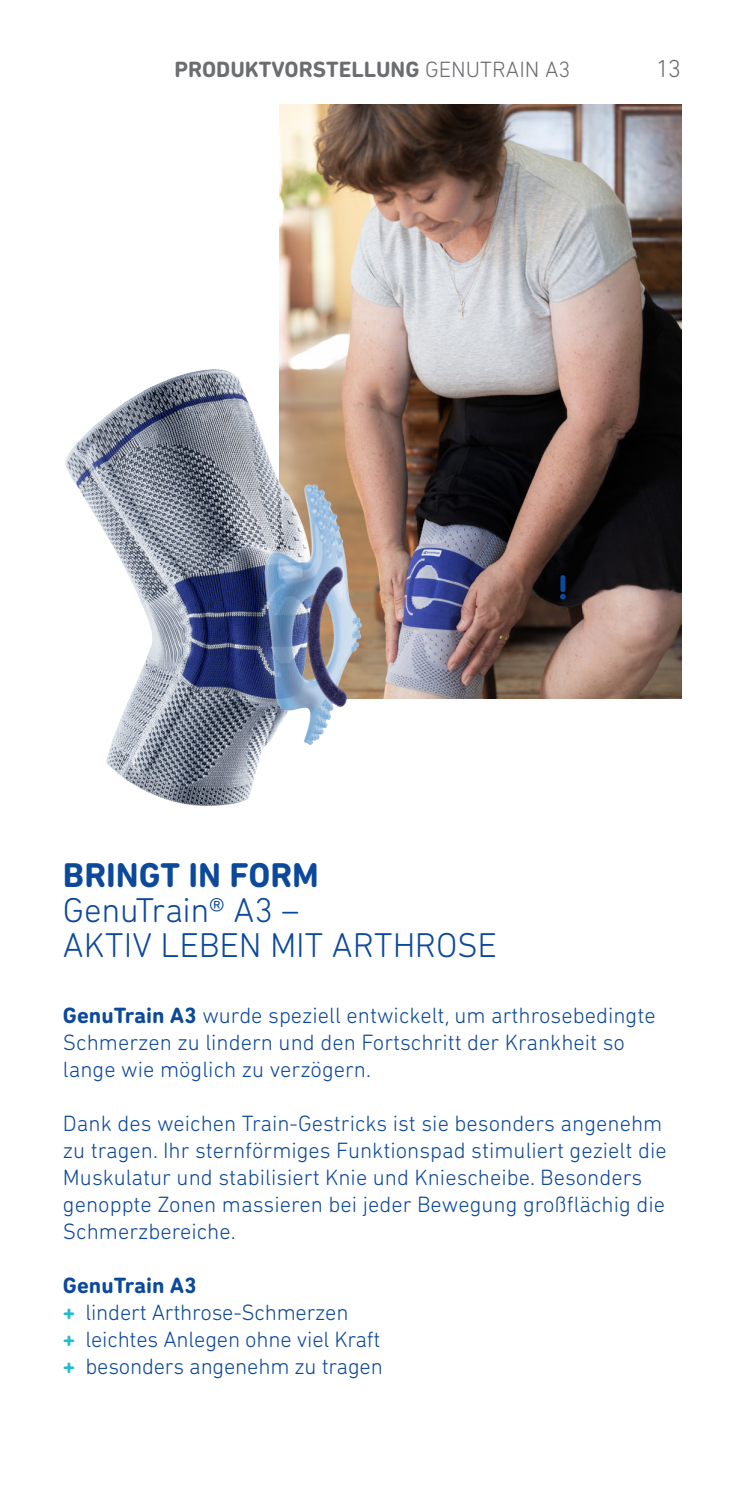
<style>
.page{position:relative;width:745px;height:1489px;background:#fff}
.page>*{position:absolute;margin:0;border:0;box-sizing:border-box;transform-origin:0 0}
.t1{font:300 35px/35px "DIN Next Rounded LT Pro";letter-spacing:-.005em;color:#0d499a}
.t2{font:700 35px "DIN Next Rounded LT Pro";color:#0d499a}
.t3{font:300 25px "DIN Next Rounded LT Pro";color:#6c6d70}
.t4{font:300 22.5px/27px "DIN Next Rounded LT Pro";color:#0d499a}
.t5{font:700 22.5px "DIN Next Rounded LT Pro";color:#6c6d70}
.s1{font-weight:300}
.s2{font-weight:700}
.s3{font-weight:700;color:#20bdd2}
</style>
<div class="page">
<img style="left:279px;top:104px;width:401px;height:594px">
<img style="left:65px;top:344px;width:405px;height:462px">
<div style="left:560px;top:575px;width:5px;height:17px;background:#0d499a;border-radius:3px"></div>
<svg style="left:559px;top:593px;width:6px;height:6px"></svg>
<p class="t5" style="left:174px;top:56px;width:397px">PRODUKTVORSTELLUNG <span class="s1">GENUTRAIN A3</span></p>
<p class="t3" style="left:656px;top:54px;width:26px">13</p>
<h1 class="t2" style="left:63px;top:854px;width:257px">BRINGT IN FORM</h1>
<h1 class="t1" style="left:63px;top:892px;width:435px">GenuTrain® A3 –<br>AKTIV LEBEN MIT ARTHROSE</h1>
<p class="t4" style="left:63px;top:1001px;width:594px"><span class="s2">GenuTrain A3</span> wurde speziell entwickelt, um arthrosebedingte<br>Schmerzen zu lindern und den Fortschritt der Krankheit so lange wie möglich zu verzögern.</p>
<p class="t4" style="left:63px;top:1109px;width:605px">Dank des weichen Train-Gestricks ist sie besonders angenehm zu tragen. Ihr sternförmiges Funktionspad stimuliert gezielt die Muskulatur und stabilisiert Knie und Kniescheibe. Besonders genoppte Zonen massieren bei jeder Bewegung großflächig die Schmerzbereiche.</p>
<p class="t4" style="left:63px;top:1271px;width:321px"><span class="s2">GenuTrain A3<br></span><span class="s3">+</span> lindert Arthrose-Schmerzen<br><span class="s3">+</span> leichtes Anlegen ohne viel Kraft <span class="s3">+</span> besonders angenehm zu tragen</p>
</div>
